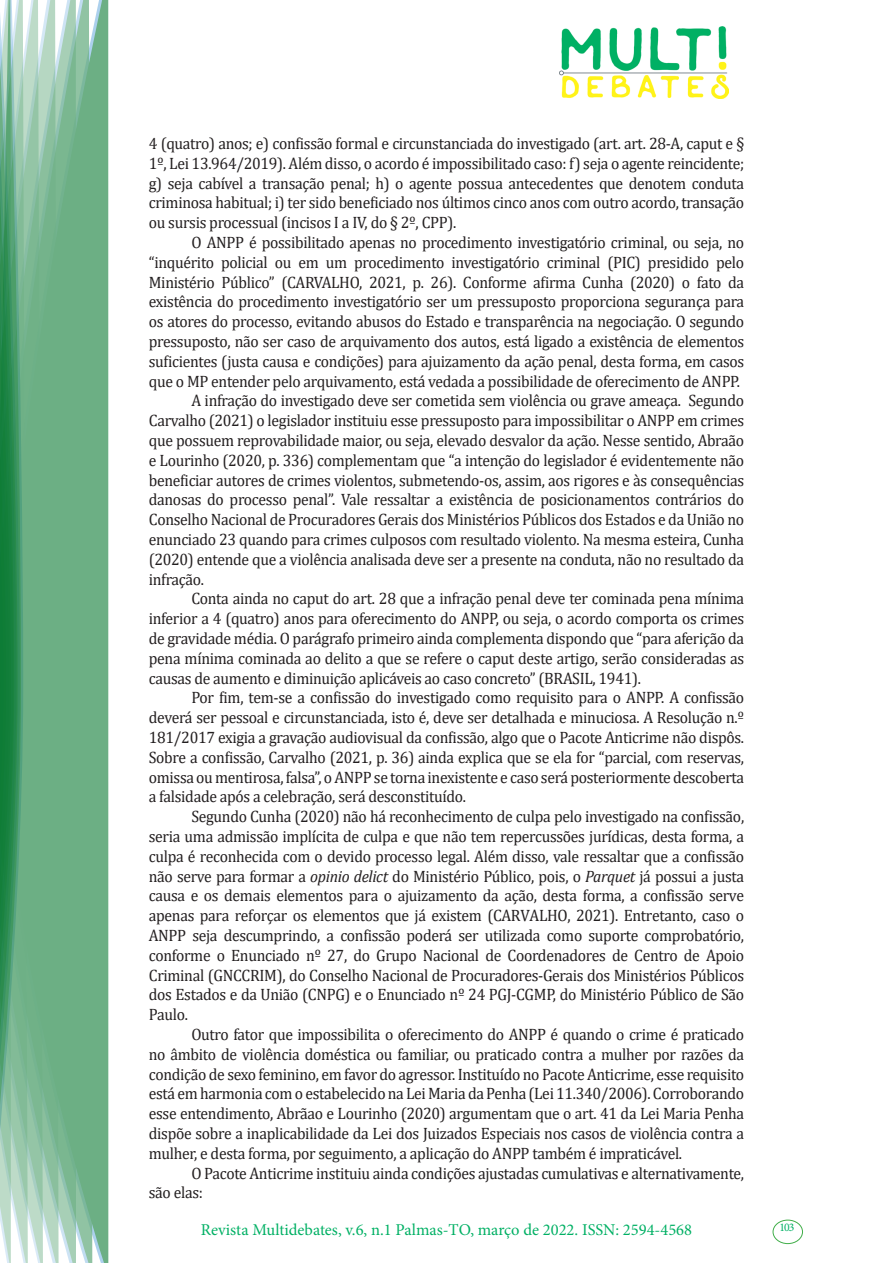
<style>
.page{position:relative;width:893px;height:1263px;background:#fff}
.page>*{position:absolute;margin:0;border:0;box-sizing:border-box;transform-origin:0 0}
.texto{font:16.5px/19.8px "Cambria";letter-spacing:-.02em;color:#231f20;text-align:justify;scale:.95 1}
.t1{font:16.5px "Minion Pro";color:#00b064}
.t2{font:11.7px "Minion Pro";color:#00b064}
.s1{font-style:italic}
</style>
<div class="page">
<img style="left:559px;top:26px;width:169px;height:72px">
<div style="left:95px;top:0;width:14px;height:1263px;background:#6caf84"></div>
<svg style="left:79px;top:0;width:16px;height:1263px;background:#71b289"></svg>
<svg style="left:62px;top:0;width:17px;height:1263px;background:#75b48c"></svg>
<svg style="left:45px;top:0;width:17px;height:1263px;background:#7cb792"></svg>
<svg style="left:30px;top:0;width:15px;height:1263px;background:#80ba96"></svg>
<svg style="left:0;top:0;width:30px;height:1263px;background:#61a97f"></svg>
<div style="left:772px;top:1219px;width:31px;height:25px;border:1px solid #40ae49;border-radius:50%"></div>
<p class="texto" style="left:149px;top:133px;width:628px">4 (quatro) anos; e) confissão formal e circunstanciada do investigado (art. art. 28-A, caput e § 1º, Lei 13.964/2019). Além disso, o acordo é impossibilitado caso: f) seja o agente reincidente; g) seja cabível a transação penal; h) o agente possua antecedentes que denotem conduta criminosa habitual; i) ter sido beneficiado nos últimos cinco anos com outro acordo, transação ou sursis processual (incisos I a IV, do § 2º, CPP).</p>
<p class="texto" style="left:149px;top:232px;width:628px;text-indent:43px">O ANPP é possibilitado apenas no procedimento investigatório criminal, ou seja, no “inquérito policial ou em um procedimento investigatório criminal (PIC) presidido pelo Ministério Público” (CARVALHO, 2021, p. 26). Conforme afirma Cunha (2020) o fato da existência do procedimento investigatório ser um pressuposto proporciona segurança para os atores do processo, evitando abusos do Estado e transparência na negociação. O segundo pressuposto, não ser caso de arquivamento dos autos, está ligado a existência de elementos suficientes (justa causa e condições) para ajuizamento da ação penal, desta forma, em casos que o MP entender pelo arquivamento, está vedada a possibilidade de oferecimento de ANPP.</p>
<p class="texto" style="left:149px;top:391px;width:628px;text-indent:43px">A infração do investigado deve ser cometida sem violência ou grave ameaça. Segundo Carvalho (2021) o legislador instituiu esse pressuposto para impossibilitar o ANPP em crimes que possuem reprovabilidade maior, ou seja, elevado desvalor da ação. Nesse sentido, Abraão e Lourinho (2020, p. 336) complementam que “a intenção do legislador é evidentemente não beneficiar autores de crimes violentos, submetendo-os, assim, aos rigores e às consequências danosas do processo penal”. Vale ressaltar a existência de posicionamentos contrários do Conselho Nacional de Procuradores Gerais dos Ministérios Públicos dos Estados e da União no enunciado 23 quando para crimes culposos com resultado violento. Na mesma esteira, Cunha (2020) entende que a violência analisada deve ser a presente na conduta, não no resultado da infração.</p>
<p class="texto" style="left:149px;top:589px;width:628px;text-indent:43px">Conta ainda no caput do art. 28 que a infração penal deve ter cominada pena mínima inferior a 4 (quatro) anos para oferecimento do ANPP, ou seja, o acordo comporta os crimes de gravidade média. O parágrafo primeiro ainda complementa dispondo que “para aferição da pena mínima cominada ao delito a que se refere o caput deste artigo, serão consideradas as causas de aumento e diminuição aplicáveis ao caso concreto” (BRASIL, 1941).</p>
<p class="texto" style="left:149px;top:688px;width:628px;text-indent:43px">Por fim, tem-se a confissão do investigado como requisito para o ANPP. A confissão deverá ser pessoal e circunstanciada, isto é, deve ser detalhada e minuciosa. A Resolução n.º 181/2017 exigia a gravação audiovisual da confissão, algo que o Pacote Anticrime não dispôs.<br>Sobre a confissão, Carvalho (2021, p. 36) ainda explica que se ela for “parcial, com reservas, omissa ou mentirosa, falsa”, o ANPP se torna inexistente e caso será posteriormente descoberta a falsidade após a celebração, será desconstituído.</p>
<p class="texto" style="left:149px;top:807px;width:628px;text-indent:43px">Segundo Cunha (2020) não há reconhecimento de culpa pelo investigado na confissão, seria uma admissão implícita de culpa e que não tem repercussões jurídicas, desta forma, a culpa é reconhecida com o devido processo legal. Além disso, vale ressaltar que a confissão não serve para formar a <span class="s1">opinio delict</span> do Ministério Público, pois, o <span class="s1">Parquet</span> já possui a justa causa e os demais elementos para o ajuizamento da ação, desta forma, a confissão serve apenas para reforçar os elementos que já existem (CARVALHO, 2021). Entretanto, caso o ANPP seja descumprindo, a confissão poderá ser utilizada como suporte comprobatório, conforme o Enunciado nº 27, do Grupo Nacional de Coordenadores de Centro de Apoio Criminal (GNCCRIM), do Conselho Nacional de Procuradores-Gerais dos Ministérios Públicos dos Estados e da União (CNPG) e o Enunciado nº 24 PGJ-CGMP, do Ministério Público de São Paulo.</p>
<p class="texto" style="left:149px;top:1024px;width:628px;text-indent:43px">Outro fator que impossibilita o oferecimento do ANPP é quando o crime é praticado no âmbito de violência doméstica ou familiar, ou praticado contra a mulher por razões da condição de sexo feminino, em favor do agressor. Instituído no Pacote Anticrime, esse requisito está em harmonia com o estabelecido na Lei Maria da Penha (Lei 11.340/2006). Corroborando esse entendimento, Abrãao e Lourinho (2020) argumentam que o art. 41 da Lei Maria Penha dispõe sobre a inaplicabilidade da Lei dos Juizados Especiais nos casos de violência contra a mulher, e desta forma, por seguimento, a aplicação do ANPP também é impraticável.</p>
<p class="texto" style="left:149px;top:1163px;width:628px;text-indent:43px">O Pacote Anticrime instituiu ainda condições ajustadas cumulativas e alternativamente, são elas:</p>
<p class="t1" style="left:201px;top:1218px;width:493px">Revista Multidebates, v.6, n.1 Palmas-TO, março de 2022. ISSN: 2594-4568</p>
<p class="t2" style="left:779px;top:1219px;width:16px">103</p>
</div>
